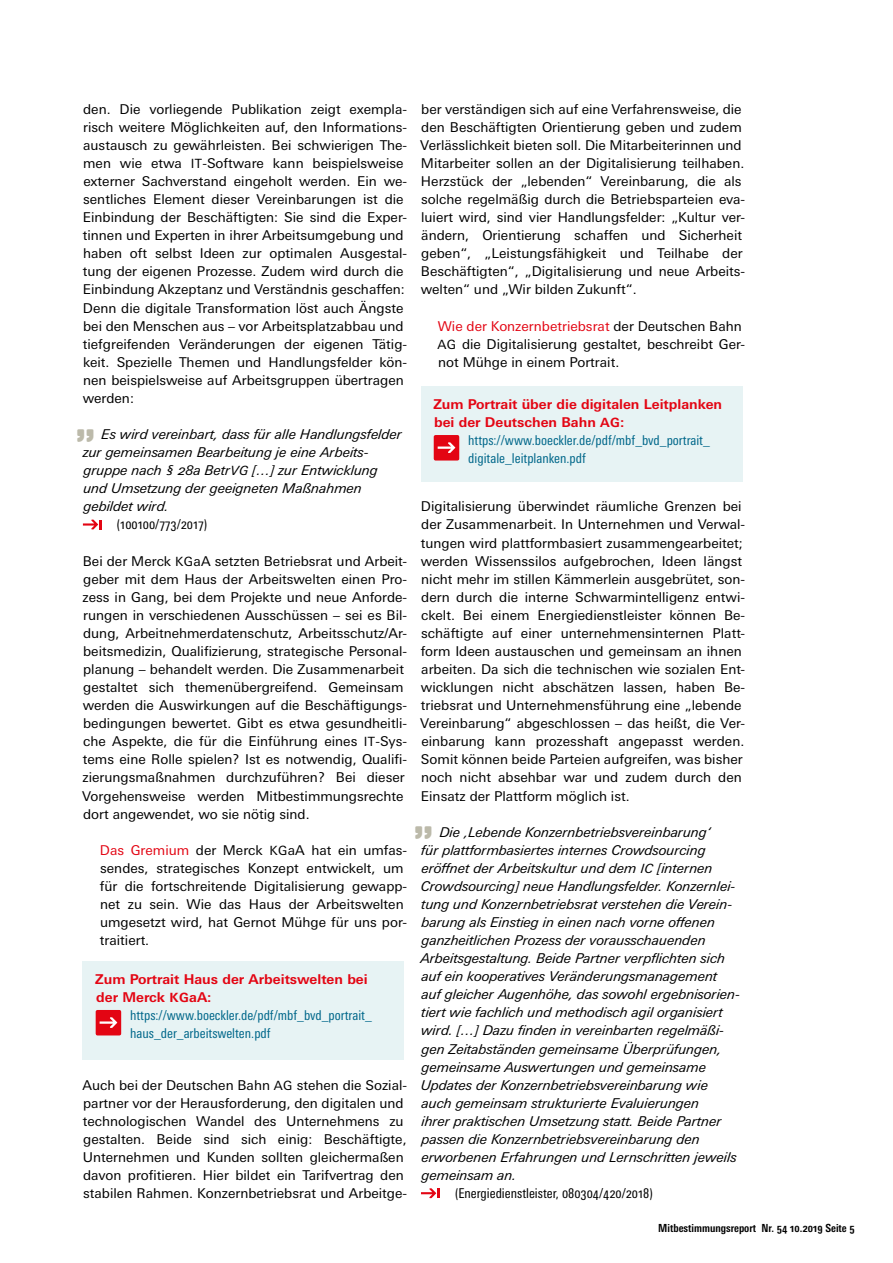
<style>
.page{position:relative;width:893px;height:1263px;background:#fff}
.page>*{position:absolute;margin:0;border:0;box-sizing:border-box;transform-origin:0 0}
.t1{font:41.4px "Simple HBS";color:#bcbaaa}
.t2{font:13.5px/18px "Univers Next Pro";color:#000}
.t3{font:italic 13.5px/18px "Univers Next Pro";color:#000}
.t4{font:condensed 13.5px/18px "Univers Next Pro";color:#00678a}
.t5{font:700 13.5px/18px "Univers Next Pro";color:#e30513}
.t6{font:condensed 13.5px "Univers Next Pro";color:#000}
.t7{font:700 condensed 11.1px "Univers Next Pro";color:#000}
.s1{font-size:12.75px}
.s2{color:#e30513}
</style>
<div class="page">
<svg style="left:83px;top:520px;width:19px;height:9px"></svg>
<div style="left:83px;top:961px;width:321px;height:99px;background:#e7f3f4"></div>
<div style="left:96px;top:1010px;width:25px;height:25px;background:#e30513;border-radius:2px"></div>
<svg style="left:100px;top:1017px;width:17px;height:11px"></svg>
<div style="left:421px;top:386px;width:321px;height:96px;background:#e7f3f4"></div>
<div style="left:434px;top:435px;width:25px;height:25px;background:#e30513;border-radius:2px"></div>
<svg style="left:438px;top:442px;width:17px;height:11px"></svg>
<svg style="left:421px;top:1188px;width:19px;height:10px"></svg>
<p class="t2" style="left:83px;top:100px;width:326px">den. Die vorliegende Publikation zeigt exempla&shy;risch weitere Möglichkeiten auf, den Informations&shy;austausch zu gewährleisten. Bei schwierigen The&shy;men wie etwa <span class="s1">IT</span>-Software kann beispielsweise externer Sachverstand eingeholt werden. Ein we-- sentliches Element dieser Vereinbarungen ist die Einbindung der Beschäftigten: Sie sind die Exper&shy;tinnen und Experten in ihrer Arbeitsumgebung und haben oft selbst Ideen zur optimalen Ausgestal&shy;tung der eigenen Prozesse. Zudem wird durch die Einbindung Akzeptanz und Verständnis geschaffen:<br>Denn die digitale Transformation löst auch Ängste bei den Menschen aus – vor Arbeitsplatzabbau und tiefgreifenden Veränderungen der eigenen Tätig&shy;keit. Spezielle Themen und Handlungsfelder kön&shy;nen beispielsweise auf Arbeitsgruppen übertragen werden:</p>
<h1 class="t1" style="left:74px;top:398px;width:24px">„</h1>
<p class="t3" style="left:83px;top:425px;width:321px;text-indent:19px">Es wird vereinbart, dass für alle Handlungsfelder zur gemeinsamen Bearbeitung je eine Arbeits&shy;gruppe nach § 28a Betr<span class="s1">VG</span> […] zur Entwicklung und Umsetzung der geeigneten Maßnahmen gebildet wird.</p>
<p class="t6" style="left:117px;top:517px;width:92px">(100100/773/2017)</p>
<p class="t2" style="left:82px;top:552px;width:326px">Bei der Merck <span class="s1">KG</span>aA setzten Betriebsrat und Arbeit&shy;geber mit dem Haus der Arbeitswelten einen Pro&shy;zess in Gang, bei dem Projekte und neue Anforde&shy;rungen in verschiedenen Ausschüssen – sei es Bil&shy;dung, Arbeitnehmerdatenschutz, Arbeitsschutz/Ar-- beitsmedizin, Qualifizierung, strategische Personal&shy;planung – behandelt werden. Die Zusammenarbeit gestaltet sich themenübergreifend. Gemeinsam werden die Auswirkungen auf die Beschäftigungs&shy;bedingungen bewertet. Gibt es etwa gesundheitli&shy;che Aspekte, die für die Einführung eines <span class="s1">IT</span>-Sys&shy;tems eine Rolle spielen? Ist es notwendig, Qualifi&shy;zierungsmaßnahmen durchzuführen? Bei dieser Vorgehensweise werden Mitbestimmungsrechte dort angewendet, wo sie nötig sind.</p>
<p class="t2" style="left:100px;top:841px;width:309px"><span class="s2">Das Gremium</span> der Merck <span class="s1">KG</span>aA hat ein umfas&shy;sendes, strategisches Konzept entwickelt, um für die fortschreitende Digitalisierung gewapp&shy;net zu sein. Wie das Haus der Arbeitswelten umgesetzt wird, hat Gernot Mühge für uns por&shy;traitiert.</p>
<p class="t5" style="left:95px;top:970px;width:274px">Zum Portrait Haus der Arbeitswelten bei der Merck <span class="s1">KG</span>aA:</p>
<p class="t4" style="left:130px;top:1006px;width:243px">https://www.boeckler.de/pdf/mbf_bvd_portrait_ haus_der_arbeitswelten.pdf</p>
<p class="t2" style="left:82px;top:1076px;width:326px">Auch bei der Deutschen Bahn <span class="s1">AG</span> stehen die Sozial&shy;partner vor der Herausforderung, den digitalen und technologischen Wandel des Unternehmens zu gestalten. Beide sind sich einig: Beschäftigte, Unternehmen und Kunden sollten gleichermaßen davon profitieren. Hier bildet ein Tarifvertrag den stabilen Rahmen. Konzernbetriebsrat und Arbeitge-</p>
<p class="t2" style="left:420px;top:100px;width:326px">ber verständigen sich auf eine Verfahrensweise, die den Beschäftigten Orientierung geben und zudem Verlässlichkeit bieten soll. Die Mitarbeiterinnen und Mitarbeiter sollen an der Digitalisierung teilhaben.<br>Herzstück der „lebenden“ Vereinbarung, die als solche regelmäßig durch die Betriebsparteien eva&shy;luiert wird, sind vier Handlungsfelder: „Kultur ver&shy;ändern, Orientierung schaffen und Sicherheit geben“, „Leistungsfähigkeit und Teilhabe der Beschäftigten“, „Digitalisierung und neue Arbeits&shy;welten“ und „Wir bilden Zukunft“.</p>
<p class="t2" style="left:437px;top:317px;width:309px"><span class="s2">Wie der Konzernbetriebsrat</span> der Deutschen Bahn<br><span class="s1">AG</span> die Digitalisierung gestaltet, beschreibt Ger&shy;not Mühge in einem Portrait.</p>
<p class="t5" style="left:433px;top:395px;width:290px">Zum Portrait über die digitalen Leitplanken bei der Deutschen Bahn <span class="s1">AG</span>:</p>
<p class="t4" style="left:468px;top:431px;width:243px">https://www.boeckler.de/pdf/mbf_bvd_portrait_ digitale_leitplanken.pdf</p>
<p class="t2" style="left:420px;top:498px;width:326px">Digitalisierung überwindet räumliche Grenzen bei der Zusammenarbeit. In Unternehmen und Verwal&shy;tungen wird plattformbasiert zusammengearbeitet; werden Wissenssilos aufgebrochen, Ideen längst nicht mehr im stillen Kämmerlein ausgebrütet, son&shy;dern durch die interne Schwarmintelligenz entwi&shy;ckelt. Bei einem Energiedienstleister können Be-- schäftigte auf einer unternehmensinternen Platt&shy;form Ideen austauschen und gemeinsam an ihnen arbeiten. Da sich die technischen wie sozialen Ent&shy;wicklungen nicht abschätzen lassen, haben Be-- triebsrat und Unternehmensführung eine „lebende Vereinbarung“ abgeschlossen – das heißt, die Ver&shy;einbarung kann prozesshaft angepasst werden.<br>Somit können beide Parteien aufgreifen, was bisher noch nicht absehbar war und zudem durch den Einsatz der Plattform möglich ist.</p>
<h1 class="t1" style="left:412px;top:795px;width:24px">„</h1>
<p class="t3" style="left:421px;top:823px;width:321px;text-indent:19px">Die ‚Lebende Konzernbetriebsvereinbarung‘<br>für plattformbasiertes internes Crowdsourcing eröffnet der Arbeitskultur und dem <span class="s1">IC</span> [internen Crowdsourcing] neue Handlungsfelder. Konzernlei&shy;tung und Konzernbetriebsrat verstehen die Verein&shy;barung als Einstieg in einen nach vorne offenen ganzheitlichen Prozess der vorausschauenden Arbeitsgestaltung. Beide Partner verpflichten sich auf ein kooperatives Veränderungsmanagement<br>auf gleicher Augenhöhe, das sowohl ergebnisorien&shy;tiert wie fachlich und methodisch agil organisiert wird. […] Dazu finden in vereinbarten regelmäßi&shy;gen Zeitabständen gemeinsame Überprüfungen, gemeinsame Auswertungen und gemeinsame Updates der Konzernbetriebsvereinbarung wie auch gemeinsam strukturierte Evaluierungen<br>ihrer praktischen Umsetzung statt. Beide Partner passen die Konzernbetriebsvereinbarung den erworbenen Erfahrungen und Lernschritten jeweils gemeinsam an.</p>
<p class="t6" style="left:455px;top:1185px;width:199px">(Energiedienstleister, 080304/420/2018)</p>
<p class="t7" style="left:658px;top:1221px;width:198px">Mitbestimmungsreport Nr. 54 10.2019 Seite 5</p>
</div>
